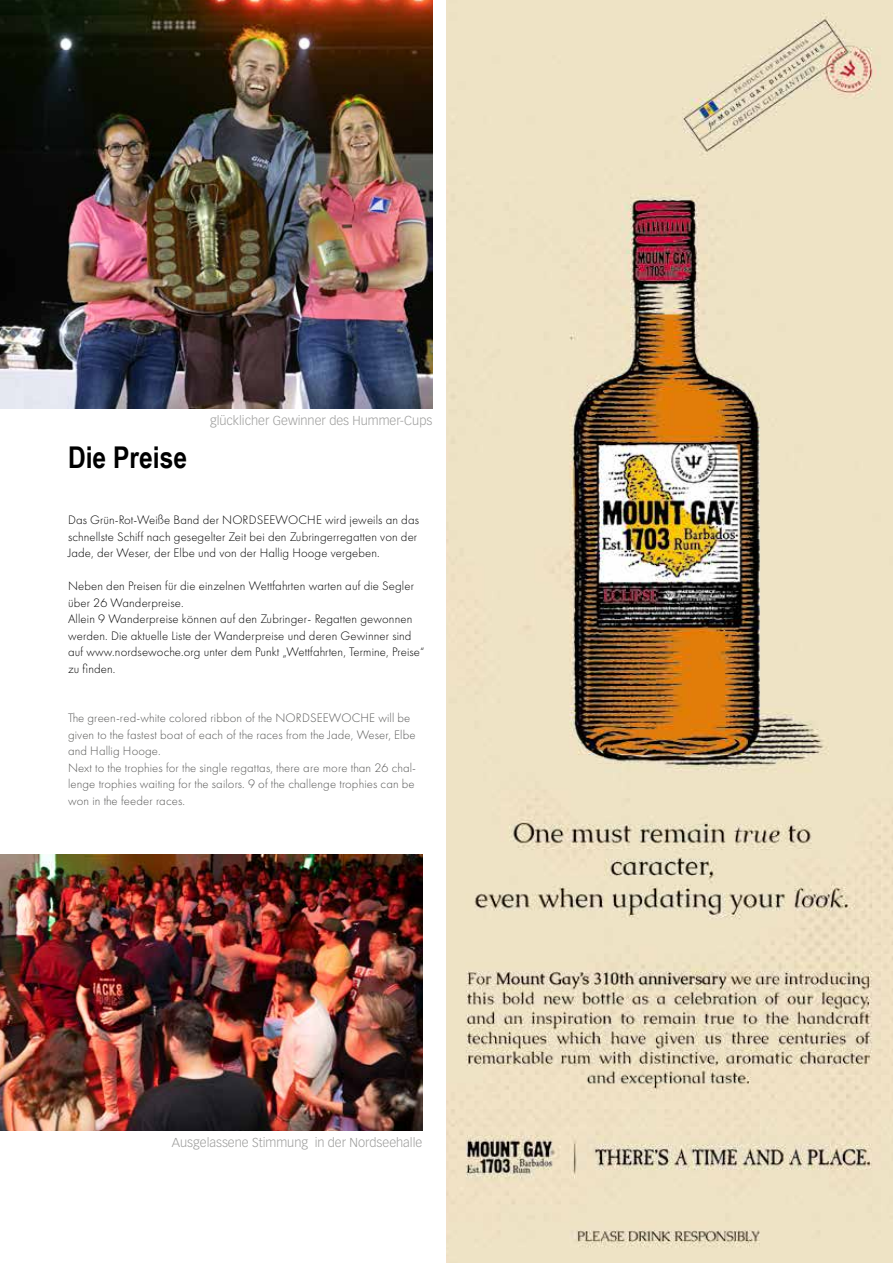
<style>
.page{position:relative;width:893px;height:1263px;background:#fff}
.page>*{position:absolute;margin:0;border:0;box-sizing:border-box;transform-origin:0 0}
.t1{font:700 30px "Arial Narrow";color:#000}
.t2{font:300 12.75px/16.5px "Futura PT";letter-spacing:.01em;color:#000}
.t3{font:300 12.75px/16.5px "Futura PT";letter-spacing:.01em;color:#575756}
.t4{font:300 12.75px "Vectora LT Pro";color:#9d9d9c}
</style>
<div class="page">
<img style="left:446px;top:0;width:447px;height:1263px">
<img style="left:0;top:0;width:432px;height:409px">
<img style="left:0;top:855px;width:422px;height:275px">
<h1 class="t1" style="left:68px;top:435px;width:120px">Die Preise</h1>
<p class="t4" style="left:210px;top:412px;width:224px">glücklicher Gewinner des Hummer-Cups</p>
<p class="t2" style="left:68px;top:512px;width:352px">Das Grün-Rot-Weiße Band der NORDSEEWOCHE wird jeweils an das schnellste Schiff nach gesegelter Zeit bei den Zubringerregatten von der<br>Jade, der Weser, der Elbe und von der Hallig Hooge vergeben.</p>
<p class="t2" style="left:68px;top:578px;width:358px">Neben den Preisen für die einzelnen Wettfahrten warten auf die Segler über 26 Wanderpreise.<br>Allein 9 Wanderpreise können auf den Zubringer- Regatten gewonnen werden. Die aktuelle Liste der Wanderpreise und deren Gewinner sind auf www.nordsewoche.org unter dem Punkt „Wettfahrten, Termine, Preise“ zu finden.</p>
<p class="t3" style="left:68px;top:710px;width:350px">The green-red-white colored ribbon of the NORDSEEWOCHE will be given to the fastest boat of each of the races from the Jade, Weser, Elbe and Hallig Hooge.<br>Next to the trophies for the single regattas, there are more than 26 chal&shy;lenge trophies waiting for the sailors. 9 of the challenge trophies can be won in the feeder races.</p>
<p class="t4" style="left:172px;top:1134px;width:252px">Ausgelassene Stimmung in der Nordseehalle</p>
</div>
